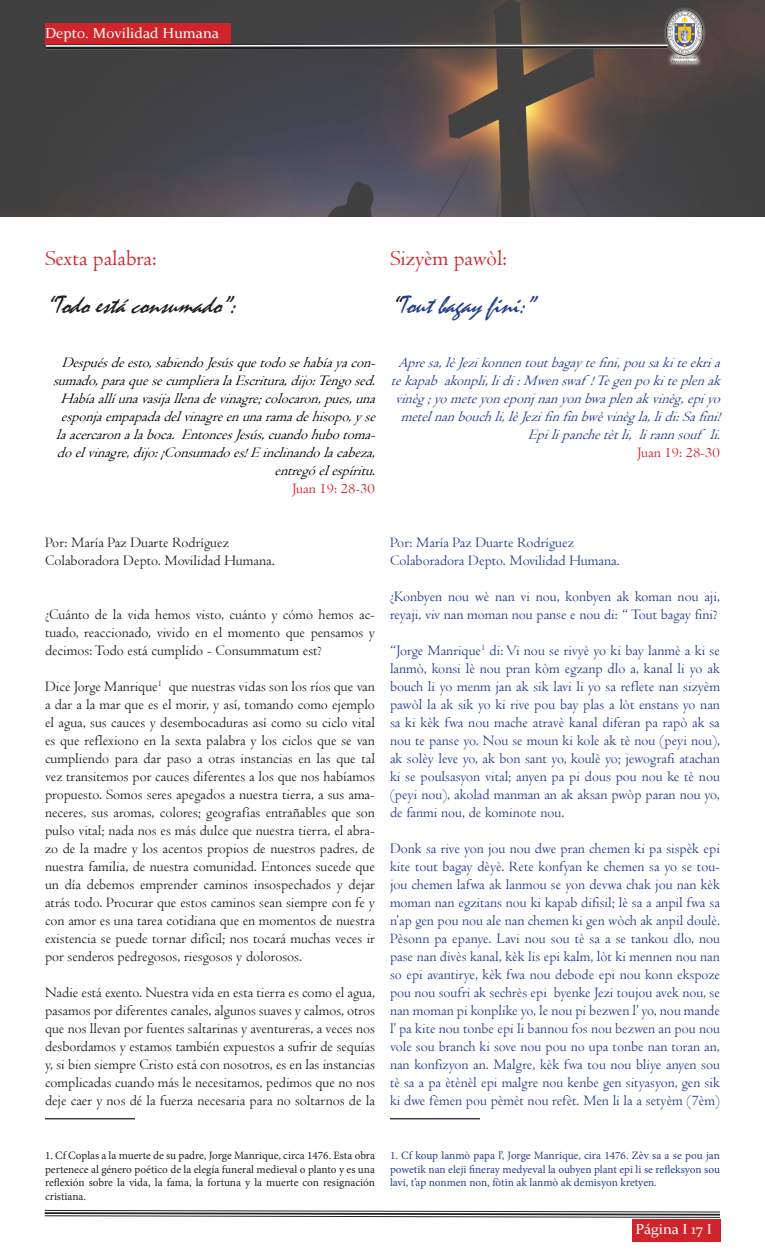
<style>
.page{position:relative;width:765px;height:1260px;background:#fff}
.page>*{position:absolute;margin:0;border:0;box-sizing:border-box;transform-origin:0 0}
.t1{font:italic 25px "Mistral";color:#231f20}
.t2{font:italic 25px "Mistral";color:#253f8e}
.t3{font:22.5px "Centaur";color:#d1232a}
.t4{font:15px/18px "Centaur";color:#231f20;text-align:justify}
.t5{font:15px/18px "Centaur";color:#253f8e;text-align:justify}
.t6{font:italic 15px/18px "Centaur";color:#000;text-align:right}
.t7{font:italic 15px/18px "Centaur";letter-spacing:-.03em;color:#253f8e;text-align:right}
.t8{font:15px "Centaur";color:#d1232a}
.t9{font:14.5px "Constantia";color:#fff}
.t10{font:11.25px/13.5px "Minion Pro";color:#231f20;text-align:justify}
.t11{font:11.25px/13.5px "Minion Pro";color:#253f8e;text-align:justify}
.s1{color:#231f20}
</style>
<div class="page">
<img style="left:0;top:0;width:765px;height:217px">
<div style="left:45px;top:23px;width:185px;height:22px;background:#d1232a"></div>
<div style="left:632px;top:1219px;width:88px;height:22px;background:#d1232a"></div>
<svg style="left:44px;top:1210px;width:676px;height:8px"></svg>
<img style="left:654px;top:7px;width:60px;height:60px">
<svg style="left:41px;top:41px;width:632px;height:11px"></svg>
<hr style="left:45px;top:1118px;width:90px;height:1px;background:#231f20">
<hr style="left:390px;top:1118px;width:90px;height:1px;background:#231f20">
<p class="t9" style="left:45px;top:23px;width:175px">Depto. Movilidad Humana</p>
<p class="t3" style="left:45px;top:244px;width:113px">Sexta palabra:</p>
<p class="t1" style="left:45px;top:290px;width:202px">“Todoestáconsumado”:</p>
<p class="t6" style="left:53px;top:353px;width:329px">Despuésdeesto,sabiendoJesúsquetodosehabíayacon&shy;sumado,paraquesecumplieralaEscritura,dijo:Tengosed.<br>Habíaallíunavasijallenadevinagre;colocaron,pues,una esponjaempapadadelvinagreenunaramadehisopo,y se laacercaronalaboca. EntoncesJesús,cuandohubotoma&shy;doelvinagre,dijo:¡Consumadoes!Einclinandolacabeza, entregóelespíritu.</p>
<p class="t8" style="left:292px;top:479px;width:84px">Juan 19: 28-30</p>
<p class="t3" style="left:390px;top:244px;width:119px">Sizyèm pawòl:</p>
<p class="t2" style="left:390px;top:290px;width:155px"><span class="s1">“</span>Toutbag ay fini:”</p>
<p class="t7" style="left:391px;top:353px;width:336px">Apresa,lèJezikonnentoutbagay tefini,pousakiteekria tekapab akonpli,lidi:Mwenswaf !Tegenpokiteplenak vinèg;yometeyoneponjnanyonbwaplenakvinèg,epiyo metelnanbouchli,lèJezifinfinbwèvinègla,lidi:Safini!<br>Epilipanchetètli, lirannsouf li.</p>
<p class="t8" style="left:637px;top:443px;width:84px">Juan 19: 28-30</p>
<p class="t4" style="left:45px;top:533px;width:185px">Por: María Paz Duarte Rodríguez</p>
<p class="t4" style="left:45px;top:551px;width:231px">Colaboradora Depto. Movilidad Humana.</p>
<p class="t4" style="left:45px;top:605px;width:332px">¿Cuánto de la vida hemos visto, cuánto y cómo hemos ac&shy;tuado, reaccionado, vivido en el momento que pensamos y decimos: Todo está cumplido - Consummatum est?</p>
<p class="t4" style="left:45px;top:677px;width:332px">Dice Jorge Manrique<sup>1</sup> que nuestras vidas son los ríos que van a dar a la mar que es el morir, y así, tomando como ejemplo el agua, sus cauces y desembocaduras así como su ciclo vital es que reflexiono en la sexta palabra y los ciclos que se van cumpliendo para dar paso a otras instancias en las que tal vez transitemos por cauces diferentes a los que nos habíamos propuesto. Somos seres apegados a nuestra tierra, a sus ama&shy;neceres, sus aromas, colores; geografías entrañables que son pulso vital; nada nos es más dulce que nuestra tierra, el abra&shy;zo de la madre y los acentos propios de nuestros padres, de nuestra familia, de nuestra comunidad. Entonces sucede que un día debemos emprender caminos insospechados y dejar atrás todo. Procurar que estos caminos sean siempre con fe y con amor es una tarea cotidiana que en momentos de nuestra existencia se puede tornar difícil; nos tocará muchas veces ir por senderos pedregosos, riesgosos y dolorosos.</p>
<p class="t4" style="left:45px;top:983px;width:331px">Nadie está exento. Nuestra vida en esta tierra es como el agua, pasamos por diferentes canales, algunos suaves y calmos, otros que nos llevan por fuentes saltarinas y aventureras, a veces nos desbordamos y estamos también expuestos a sufrir de sequías y, si bien siempre Cristo está con nosotros, es en las instancias complicadas cuando más le necesitamos, pedimos que no nos deje caer y nos dé la fuerza necesaria para no soltarnos de la</p>
<p class="t5" style="left:390px;top:533px;width:185px">Por: María Paz Duarte Rodríguez</p>
<p class="t5" style="left:390px;top:551px;width:231px">Colaboradora Depto. Movilidad Humana.</p>
<p class="t5" style="left:390px;top:587px;width:331px">¿Konbyen nou wè nan vi nou, konbyen ak koman nou aji, reyaji, viv nan moman nou panse e nou di: “ Tout bagay fini?</p>
<p class="t5" style="left:390px;top:641px;width:332px">“Jorge Manrique<sup>1</sup> di: Vi nou se rivyè yo ki bay lanmè a ki se lanmò, konsi lè nou pran kòm egzanp dlo a, kanal li yo ak bouch li yo menm jan ak sik lavi li yo sa reflete nan sizyèm pawòl la ak sik yo ki rive pou bay plas a lòt enstans yo nan sa ki kèk fwa nou mache atravè kanal diferan pa rapò ak sa nou te panse yo. Nou se moun ki kole ak tè nou (peyi nou), ak solèy leve yo, ak bon sant yo, koulè yo; jewografi atachan ki se poulsasyon vital; anyen pa pi dous pou nou ke tè nou (peyi nou), akolad manman an ak aksan pwòp paran nou yo, de fanmi nou, de kominote nou.</p>
<p class="t5" style="left:390px;top:839px;width:332px">Donk sa rive yon jou nou dwe pran chemen ki pa sispèk epi kite tout bagay dèyè. Rete konfyan ke chemen sa yo se tou&shy;jou chemen lafwa ak lanmou se yon devwa chak jou nan kèk moman nan egzitans nou ki kapab difisil; lè sa a anpil fwa sa n’ap gen pou nou ale nan chemen ki gen wòch ak anpil doulè.<br>Pèsonn pa epanye. Lavi nou sou tè sa a se tankou dlo, nou pase nan divès kanal, kèk lis epi kalm, lòt ki mennen nou nan so epi avantirye, kèk fwa nou debode epi nou konn ekspoze pou nou soufri ak sechrès epi byenke Jezi toujou avek nou, se nan moman pi konplike yo, le nou pi bezwen l’ yo, nou mande l’ pa kite nou tonbe epi li bannou fos nou bezwen an pou nou vole sou branch ki sove nou pou no upa tonbe nan toran an, nan konfizyon an. Malgre, kèk fwa tou nou bliye anyen sou tè sa a pa ètènèl epi malgre nou kenbe gen sityasyon, gen sik ki dwe fèmen pou pèmèt nou refèt. Men li la a setyèm (7èm)</p>
<p class="t10" style="left:45px;top:1149px;width:332px">1. Cf Coplas a la muerte de su padre, Jorge Manrique, circa 1476. Esta obra pertenece al género poético de la elegía funeral medieval o planto y es una reflexión sobre la vida, la fama, la fortuna y la muerte con resignación cristiana.</p>
<p class="t11" style="left:390px;top:1149px;width:332px">1. Cf koup lanmò papa l’, Jorge Manrique, cira 1476. Zèv sa a se pou jan powetik nan eleji fineray medyeval la oubyen plant epi li se refleksyon sou lavi, t’ap nonmen non, fòtin ak lanmò ak demisyon kretyen.</p>
<p class="t9" style="left:635px;top:1219px;width:78px">Página I 17 I</p>
</div>
